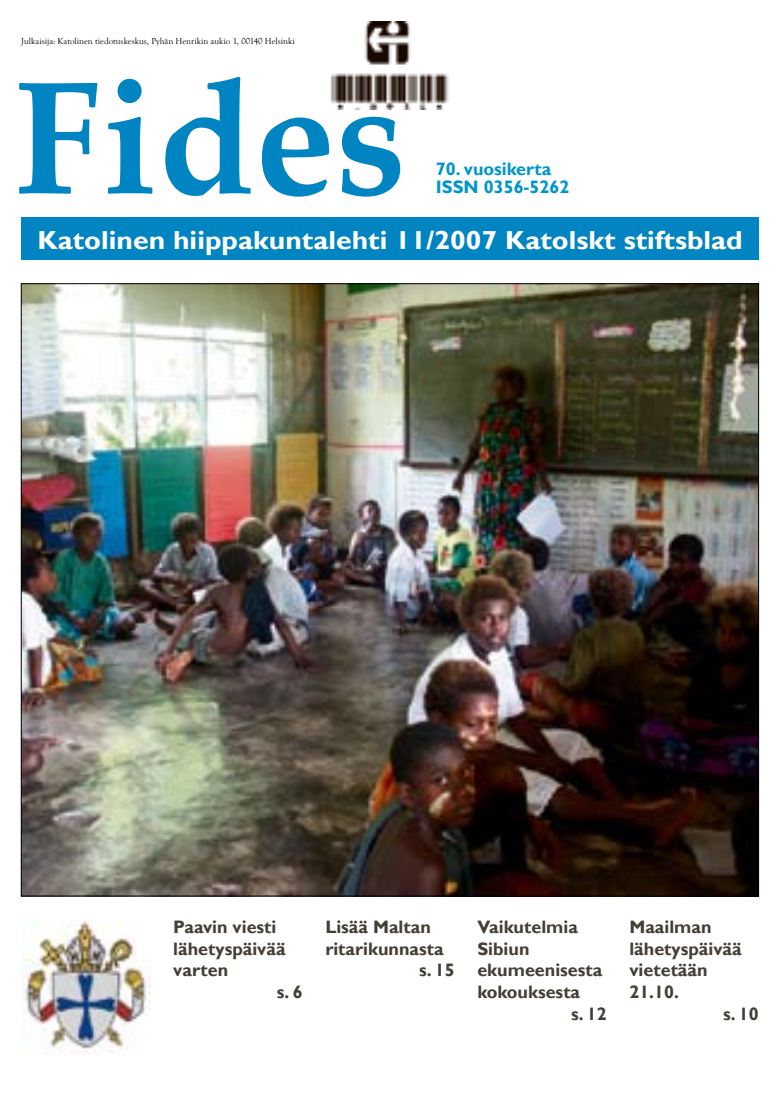
<style>
.page{position:relative;width:780px;height:1106px;background:#fff}
.page>*{position:absolute;margin:0;border:0;box-sizing:border-box;transform-origin:0 0}
.t1{font:700 160px "Palatino Linotype";color:#0085c2}
.t2{font:700 26px "Gill Sans";color:#fff;scale:1.09 1}
.t3{font:700 18px "Gill Sans";color:#453e36}
.t4{font:700 18px/18px "Gill Sans";color:#0096cb}
.t5{font:9px "Goudy Old Style T";color:#000}
</style>
<div class="page">
<div style="left:21px;top:217px;width:737px;height:43px;background:#0085c2"></div>
<img style="left:21px;top:920px;width:129px;height:134px">
<img style="left:330px;top:21px;width:119px;height:88px">
<img style="left:23px;top:285px;width:733px;height:609px">
<p class="t5" style="left:21px;top:36px;width:275px">Julkaisija: Katolinen tiedotuskeskus, Pyhän Henrikin aukio 1, 00140 Helsinki</p>
<h1 class="t1" style="left:14px;top:25px;width:393px">Fides</h1>
<p class="t4" style="left:436px;top:161px;width:135px">70. vuosikerta<br>ISSN 0356-5262</p>
<h2 class="t2" style="left:37px;top:224px;width:648px">Katolinen hiippakuntalehti 11/2007 Katolskt stiftsblad</h2>
<p class="t3" style="left:173px;top:916px;width:105px">Paavin viesti</p>
<p class="t3" style="left:173px;top:937px;width:114px">lähetyspäivää</p>
<p class="t3" style="left:173px;top:959px;width:56px">varten</p>
<p class="t3" style="left:277px;top:981px;width:27px">s. 6</p>
<p class="t3" style="left:325px;top:916px;width:107px">Lisää Maltan</p>
<p class="t3" style="left:325px;top:937px;width:120px">ritarikunnasta</p>
<p class="t3" style="left:419px;top:959px;width:37px">s. 15</p>
<p class="t3" style="left:477px;top:916px;width:102px">Vaikutelmia</p>
<p class="t3" style="left:477px;top:937px;width:54px">Sibiun</p>
<p class="t3" style="left:477px;top:959px;width:127px">ekumeenisesta</p>
<p class="t3" style="left:477px;top:981px;width:104px">kokouksesta</p>
<p class="t3" style="left:571px;top:1002px;width:37px">s. 12</p>
<p class="t3" style="left:629px;top:916px;width:84px">Maailman</p>
<p class="t3" style="left:629px;top:937px;width:114px">lähetyspäivää</p>
<p class="t3" style="left:629px;top:959px;width:80px">vietetään</p>
<p class="t3" style="left:629px;top:981px;width:51px">21.10.</p>
<p class="t3" style="left:723px;top:1002px;width:37px">s. 10</p>
</div>
